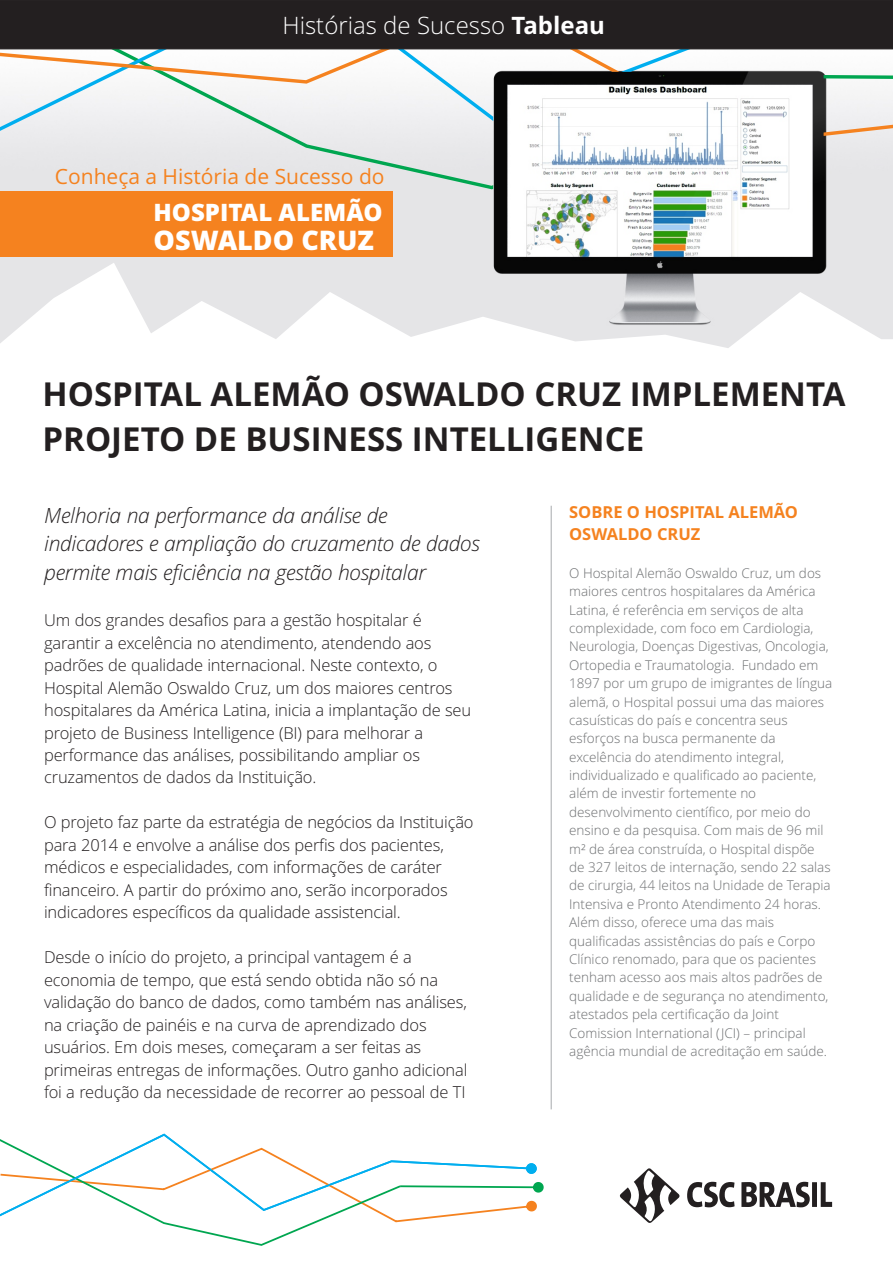
<style>
.page{position:relative;width:893px;height:1263px;background:#fff}
.page>*{position:absolute;margin:0;border:0;box-sizing:border-box;transform-origin:0 0}
.t1{font:700 33px/45px "Open Sans";color:#231f20}
.t2{font:800 27px "Open Sans";color:#fff}
.t3{font:300 24px "Open Sans";color:#fff}
.t4{font:800 24px "Open Sans";color:#fff}
.t5{font:italic 300 21px/28.7px "Open Sans";letter-spacing:-.015em;color:#231f20}
.t6{font:21px "Open Sans";color:#f5821f}
.t7{font:300 16.5px/22.5px "Open Sans";letter-spacing:-.01em;color:#231f20}
.t8{font:700 16.5px/22.5px "Open Sans";color:#f5821f}
.t9{font:300 13.5px/18.5px "Open Sans";color:#6d6f71}
.s1{font-weight:700}
</style>
<div class="page">
<img style="left:0;top:136px;width:893px;height:127px">
<svg style="left:619px;top:1168px;width:213px;height:55px"></svg>
<svg style="left:0;top:263px;width:893px;height:85px;fill:#e5e5e7"></svg>
<div style="left:0;top:192px;width:393px;height:65px;background:#f5821f"></div>
<svg style="left:0;top:1134px;width:544px;height:112px"></svg>
<div style="left:111px;top:136px;width:382px;height:53px;background:#e6e6e8"></div>
<svg style="left:0;top:50px;width:893px;height:86px;fill:#f6f6f6"></svg>
<svg style="left:824px;top:75px;width:69px;height:4px"></svg>
<hr style="left:551px;top:506px;width:1px;height:603px;background:#a7a9ac">
<div style="left:0;top:0;width:893px;height:50px;background:#231f20"></div>
<h3 class="t3" style="left:282px;top:16px;width:324px">Histórias de Sucesso <span class="s1">Tableau</span></h3>
<h3 class="t6" style="left:55px;top:168px;width:331px">Conheça a História de Sucesso do</h3>
<h3 class="t4" style="left:154px;top:203px;width:230px">HOSPITAL ALEMÃO</h3>
<h2 class="t2" style="left:154px;top:229px;width:222px">OSWALDO CRUZ</h2>
<h1 class="t1" style="left:42px;top:375px;width:805px">HOSPITAL ALEMÃO OSWALDO CRUZ IMPLEMENTA<br>PROJETO DE BUSINESS INTELLIGENCE</h1>
<h3 class="t5" style="left:44px;top:503px;width:437px">Melhoria na performance da análise de indicadores e ampliação do cruzamento de dados permite mais eficiência na gestão hospitalar</h3>
<p class="t7" style="left:44px;top:611px;width:429px">Um dos grandes desafios para a gestão hospitalar é garantir a excelência no atendimento, atendendo aos padrões de qualidade internacional. Neste contexto, o Hospital Alemão Oswaldo Cruz, um dos maiores centros hospitalares da América Latina, inicia a implantação de seu projeto de Business Intelligence (BI) para melhorar a performance das análises, possibilitando ampliar os cruzamentos de dados da Instituição.</p>
<p class="t7" style="left:44px;top:813px;width:431px">O projeto faz parte da estratégia de negócios da Instituição para 2014 e envolve a análise dos perfis dos pacientes, médicos e especialidades, com informações de caráter financeiro. A partir do próximo ano, serão incorporados indicadores específicos da qualidade assistencial.</p>
<p class="t7" style="left:44px;top:948px;width:425px">Desde o início do projeto, a principal vantagem é a economia de tempo, que está sendo obtida não só na validação do banco de dados, como também nas análises, na criação de painéis e na curva de aprendizado dos usuários. Em dois meses, começaram a ser feitas as primeiras entregas de informações. Outro ganho adicional foi a redução da necessidade de recorrer ao pessoal de TI</p>
<p class="t8" style="left:569px;top:502px;width:230px">SOBRE O HOSPITAL ALEMÃO<br>OSWALDO CRUZ</p>
<p class="t9" style="left:569px;top:565px;width:265px">O Hospital Alemão Oswaldo Cruz, um dos maiores centros hospitalares da América Latina, é referência em serviços de alta complexidade, com foco em Cardiologia, Neurologia, Doenças Digestivas, Oncologia, Ortopedia e Traumatologia. Fundado em 1897 por um grupo de imigrantes de língua alemã, o Hospital possui uma das maiores casuísticas do país e concentra seus esforços na busca permanente da excelência do atendimento integral, individualizado e qualificado ao paciente, além de investir fortemente no desenvolvimento científico, por meio do ensino e da pesquisa. Com mais de 96 mil m² de área construída, o Hospital dispõe de 327 leitos de internação, sendo 22 salas de cirurgia, 44 leitos na Unidade de Terapia Intensiva e Pronto Atendimento 24 horas.<br>Além disso, oferece uma das mais qualificadas assistências do país e Corpo Clínico renomado, para que os pacientes tenham acesso aos mais altos padrões de qualidade e de segurança no atendimento, atestados pela certificação da Joint Comission International (JCI) – principal agência mundial de acreditação em saúde.</p>
</div>
